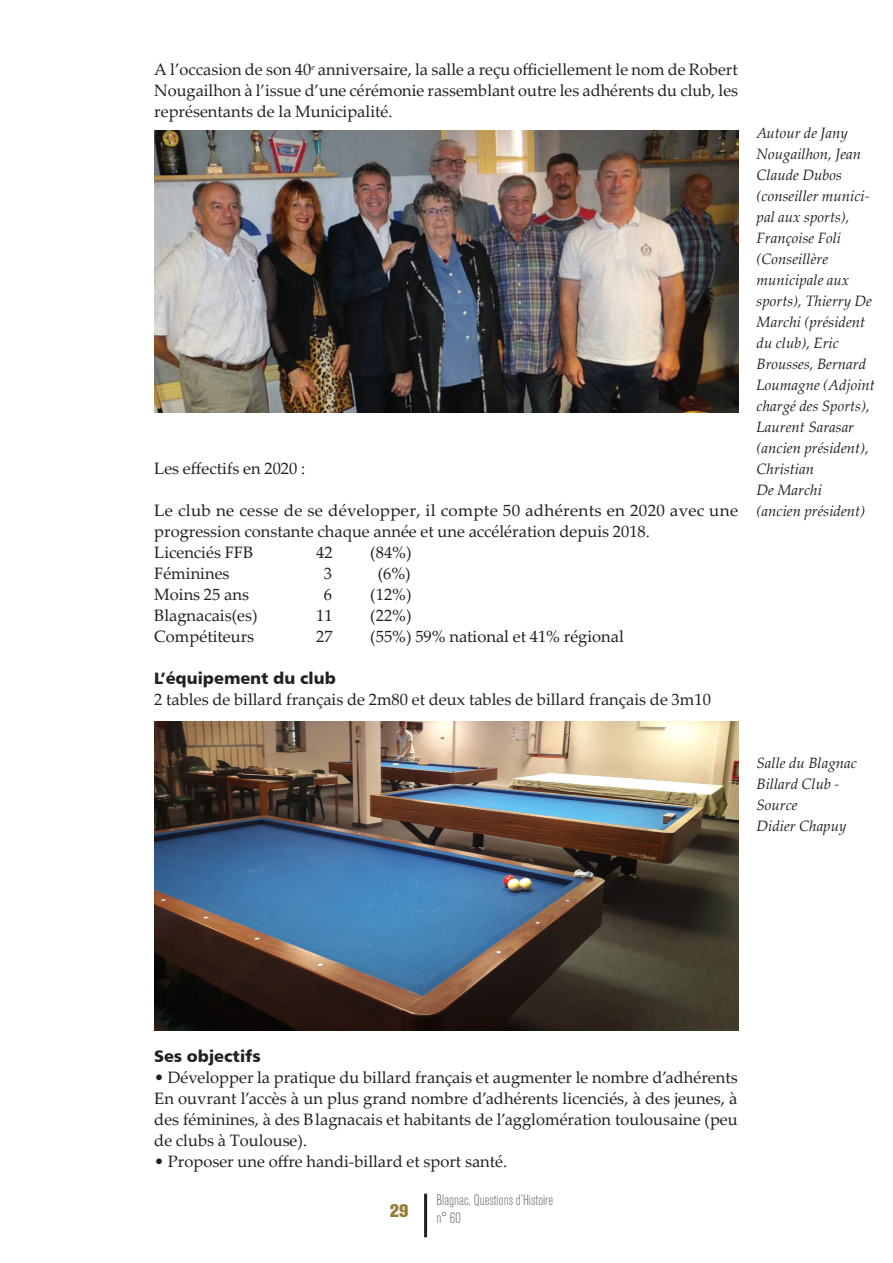
<style>
.page{position:relative;width:893px;height:1263px;background:#fff}
.page>*{position:absolute;margin:0;border:0;box-sizing:border-box;transform-origin:0 0}
.t1{font:800 18px "Akzidenz Grotesk Std";color:#997d39}
.texte_courant{font:16.5px/21px "Palatino Linotype";color:#231f20;text-align:justify}
.texte_courant-2{font:16.5px "Humanist 777 BT Black B";color:#231f20}
.texte_courant-3{font:italic 15px/21px "Palatino Linotype";color:#231f20}
.t2{font:300 condensed 15px/18px "Akzidenz Grotesk Std";color:#6c6d70}
</style>
<div class="page">
<hr style="left:424px;top:1194px;width:3px;height:43px;background:#231f20">
<img style="left:154px;top:130px;width:585px;height:282px">
<img style="left:154px;top:722px;width:585px;height:308px">
<p class="texte_courant" style="left:154px;top:58px;width:585px">A l’occasion de son 40<sup>e</sup> anniversaire, la salle a reçu officiellement le nom de Robert Nougailhon à l’issue d’une cérémonie rassemblant outre les adhérents du club, les représentants de la Municipalité.</p>
<p class="texte_courant" style="left:154px;top:457px;width:153px">Les effectifs en 2020 :</p>
<p class="texte_courant" style="left:154px;top:499px;width:585px">Le club ne cesse de se développer, il compte 50 adhérents en 2020 avec une progression constante chaque année et une accélération depuis 2018.</p>
<p class="texte_courant" style="left:154px;top:541px;width:100px">Licenciés FFB</p>
<p class="texte_courant" style="left:316px;top:541px;width:18px">42</p>
<p class="texte_courant" style="left:370px;top:541px;width:43px">(84%)</p>
<p class="texte_courant" style="left:154px;top:562px;width:77px">Féminines</p>
<p class="texte_courant" style="left:324px;top:562px;width:10px">3</p>
<p class="texte_courant" style="left:378px;top:562px;width:35px">(6%)</p>
<p class="texte_courant" style="left:154px;top:583px;width:96px">Moins 25 ans</p>
<p class="texte_courant" style="left:324px;top:583px;width:10px">6</p>
<p class="texte_courant" style="left:370px;top:583px;width:43px">(12%)</p>
<p class="texte_courant" style="left:154px;top:604px;width:105px">Blagnacais(es)</p>
<p class="texte_courant" style="left:316px;top:604px;width:18px">11</p>
<p class="texte_courant" style="left:370px;top:604px;width:43px">(22%)</p>
<p class="texte_courant" style="left:154px;top:625px;width:102px">Compétiteurs</p>
<p class="texte_courant" style="left:316px;top:625px;width:18px">27</p>
<p class="texte_courant" style="left:370px;top:625px;width:255px">(55%) 59% national et 41% régional</p>
<p class="texte_courant-2" style="left:154px;top:668px;width:183px">L’équipement du club</p>
<p class="texte_courant" style="left:154px;top:688px;width:558px">2 tables de billard français de 2m80 et deux tables de billard français de 3m10</p>
<p class="texte_courant-3" style="left:757px;top:122px;width:120px">Autour de Jany<br>Nougailhon, Jean<br>Claude Dubos (conseiller munici&shy;pal aux sports),<br>Françoise Foli (Conseillère municipale aux sports), Thierry De<br>Marchi (président du club), Eric<br>Brousses, Bernard<br>Loumagne (Adjoint chargé des Sports),<br>Laurent Sarasar (ancien président),</p>
<p class="texte_courant-3" style="left:757px;top:458px;width:59px">Christian</p>
<p class="texte_courant-3" style="left:757px;top:479px;width:67px">De Marchi</p>
<p class="texte_courant-3" style="left:757px;top:500px;width:110px">(ancien président)</p>
<p class="texte_courant-3" style="left:757px;top:752px;width:102px">Salle du Blagnac<br>Billard Club -</p>
<p class="texte_courant-3" style="left:757px;top:794px;width:43px">Source</p>
<p class="texte_courant-3" style="left:757px;top:815px;width:92px">Didier Chapuy</p>
<p class="texte_courant-2" style="left:154px;top:1046px;width:108px">Ses objectifs</p>
<p class="texte_courant" style="left:154px;top:1066px;width:585px">• Développer la pratique du billard français et augmenter le nombre d’adhérents</p>
<p class="texte_courant" style="left:154px;top:1087px;width:585px">En ouvrant l’accès à un plus grand nombre d’adhérents licenciés, à des jeunes, à des féminines, à des Blagnacais et habitants de l’agglomération toulousaine (peu de clubs à Toulouse).</p>
<p class="texte_courant" style="left:154px;top:1150px;width:355px">• Proposer une offre handi-billard et sport santé.</p>
<p class="t1" style="left:390px;top:1200px;width:20px">29</p>
<p class="t2" style="left:437px;top:1191px;width:118px">Blagnac, Questions d’Histoire n° 60</p>
</div>
